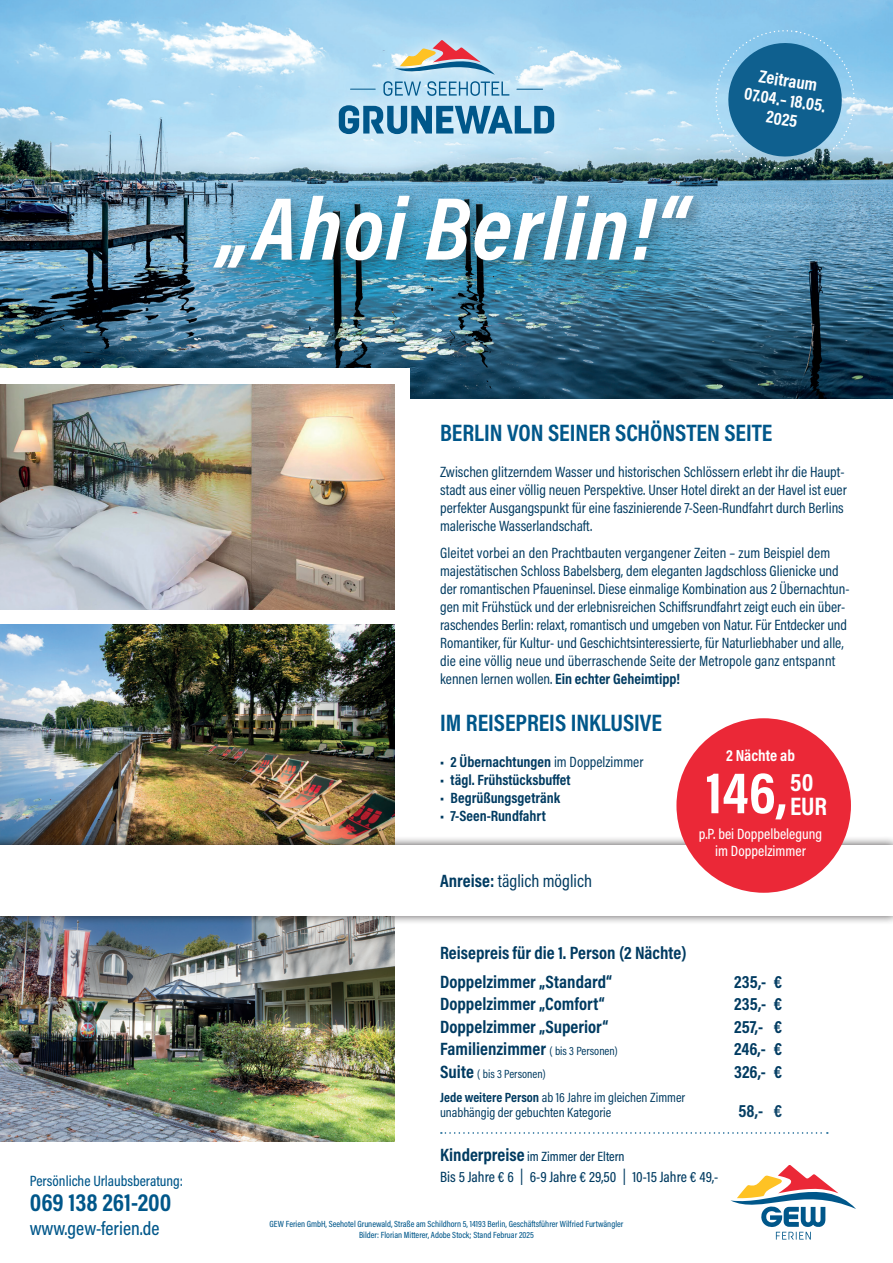
<style>
.page{position:relative;width:893px;height:1263px;background:#fff}
.page>*{position:absolute;margin:0;border:0;box-sizing:border-box;transform-origin:0 0}
.t1{font:italic 700 90px "Acumin Pro Cond";letter-spacing:.02em;color:#fff}
.t2{font:700 58.2px "Acumin Pro Cond";color:#fff}
.t3{font:700 25.5px/24.3px "Acumin Pro Cond";color:#fff}
.t4{font:700 25.2px "Acumin Pro Cond";color:#00578a}
.t5{font:700 24px "Acumin Pro Cond";color:#00578a}
.t6{font:500 19.5px "Acumin Pro Cond";color:#00578a}
.t7{font:700 18px/28.5px "Acumin Pro Cond";color:#003b61}
.t8{font:700 18px/19.4px "Acumin Pro Cond";color:#fff;text-align:center}
.t9{font:18px "Acumin Pro Cond";color:#003b61}
.t10{font:700 16.2px "Acumin Pro Cond";color:#fff}
.t11{font:15px/18px "Acumin Pro Cond";color:#003b61}
.t12{font:700 15px "Acumin Pro Cond";color:#003b61}
.t13{font:500 15px "Acumin Pro Cond";color:#003b61}
.t14{font:500 15px/17px "Acumin Pro Cond";color:#fff;text-align:center}
.t15{font:500 15px "Acumin Pro Cond";color:#00578a}
.t16{font:13.5px/15px "Acumin Pro Cond";color:#003b61}
.t17{font:500 13.5px "Acumin Pro Cond";color:#003b61}
.t18{font:12px "Acumin Pro Cond";color:#003b61}
.t19{font:500 9px/10.8px "Acumin Pro Cond";color:#00578a;text-align:center}
.s1{font-weight:700}
.s2{font-weight:400}
.s3{font-weight:400;font-size:12px}
.s4{font-weight:700;font-size:18px}
.s5{font-weight:200;font-size:24px}
</style>
<div class="page">
<img style="left:0;top:0;width:893px;height:398px">
<svg style="left:713px;top:28px;width:144px;height:144px;background:#4b8baf"></svg>
<div style="left:323px;top:25px;width:247px;height:124px;background:#fff;opacity:.75"></div>
<svg style="left:339px;top:105px;width:215px;height:29px;background:#5c98bb"></svg>
<svg style="left:350px;top:89px;width:25px;height:1px"></svg>
<svg style="left:517px;top:89px;width:26px;height:1px"></svg>
<svg style="left:383px;top:40px;width:126px;height:56px;background:#abc3d3"></svg>
<div style="left:0;top:368px;width:409px;height:547px;background:#fff"></div>
<img style="left:0;top:625px;width:394px;height:211px">
<img style="left:0;top:925px;width:394px;height:216px">
<img style="left:0;top:384px;width:394px;height:226px">
<svg style="left:730px;top:1165px;width:126px;height:74px"></svg>
<div style="left:211px;top:192px;width:497px;height:91px;background:#231f20;opacity:.3"></div>
<svg style="left:441px;top:1132px;width:387px;height:2px"></svg>
<div style="left:0;top:836px;width:893px;height:89px;background:#231f20;opacity:.75"></div>
<div style="left:0;top:845px;width:893px;height:70px;background:#fff"></div>
<div style="left:676px;top:718px;width:175px;height:175px;background:#eb2837;border-radius:50%"></div>
<h1 class="t1" style="left:219px;top:169px;width:470px">„Ahoi Berlin!“</h1>
<p class="t8" style="left:749px;top:64px;width:84px;rotate:9deg">Zeitraum<br>07.04.– 18.05.<br>2025</p>
<p class="t15" style="left:30px;top:1171px;width:155px">Persönliche Urlaubsberatung:</p>
<h3 class="t4" style="left:30px;top:1186px;width:143px">069 138 261-200</h3>
<h3 class="t6" style="left:30px;top:1215px;width:131px">www.gew-ferien.de</h3>
<h3 class="t5" style="left:440px;top:417px;width:334px">BERLIN VON SEINER SCHÖNSTEN SEITE</h3>
<p class="t11" style="left:440px;top:462px;width:408px">Zwischen glitzerndem Wasser und historischen Schlössern erlebt ihr die Haupt&shy;stadt aus einer völlig neuen Perspektive. Unser Hotel direkt an der Havel ist euer perfekter Ausgangspunkt für eine faszinierende 7-Seen-Rundfahrt durch Berlins malerische Wasserlandschaft.</p>
<p class="t11" style="left:440px;top:543px;width:411px">Gleitet vorbei an den Prachtbauten vergangener Zeiten – zum Beispiel dem majestätischen Schloss Babelsberg, dem eleganten Jagdschloss Glienicke und der romantischen Pfaueninsel. Diese einmalige Kombination aus 2 Übernachtun&shy;gen mit Frühstück und der erlebnisreichen Schiffsrundfahrt zeigt euch ein über&shy;raschendes Berlin: relaxt, romantisch und umgeben von Natur. Für Entdecker und Romantiker, für Kultur- und Geschichtsinteressierte, für Naturliebhaber und alle, die eine völlig neue und überraschende Seite der Metropole ganz entspannt kennen lernen wollen. <span class="s1">Ein echter Geheimtipp!</span></p>
<h3 class="t5" style="left:440px;top:706px;width:223px">IM REISEPREIS INKLUSIVE</h3>
<p class="t12" style="left:440px;top:752px;width:205px">• 2 Übernachtungen <span class="s2">im Doppelzimmer</span></p>
<p class="t12" style="left:440px;top:770px;width:132px">• tägl. Frühstücksbuffet</p>
<p class="t12" style="left:440px;top:788px;width:122px">• Begrüßungsgetränk</p>
<p class="t12" style="left:440px;top:806px;width:107px">• 7-Seen-Rundfahrt</p>
<p class="t10" style="left:726px;top:744px;width:71px">2 Nächte ab</p>
<h2 class="t2" style="left:706px;top:755px;width:83px">146,</h2>
<p class="t14" style="left:699px;top:825px;width:125px">p.P. bei Doppelbelegung im Doppelzimmer</p>
<h3 class="t3" style="left:790px;top:769px;width:38px">50<br>EUR</h3>
<p class="t9" style="left:440px;top:869px;width:153px"><span class="s1">Anreise:</span> täglich möglich</p>
<p class="t7" style="left:440px;top:938px;width:248px">Reisepreis für die 1. Person (2 Nächte)<br>Doppelzimmer „Standard“</p>
<p class="t7" style="left:734px;top:967px;width:50px">235,- €</p>
<p class="t7" style="left:440px;top:989px;width:166px">Doppelzimmer „Comfort“</p>
<p class="t7" style="left:734px;top:989px;width:50px">235,- €</p>
<p class="t7" style="left:440px;top:1012px;width:170px">Doppelzimmer „Superior“</p>
<p class="t7" style="left:734px;top:1012px;width:50px">257,- €</p>
<p class="t7" style="left:440px;top:1034px;width:179px">Familienzimmer <span class="s3">( bis 3 Personen)</span></p>
<p class="t7" style="left:734px;top:1034px;width:50px">246,- €</p>
<p class="t18" style="left:440px;top:1066px;width:107px"><span class="s4">Suite</span> ( bis 3 Personen)</p>
<p class="t7" style="left:734px;top:1057px;width:50px">326,- €</p>
<p class="t16" style="left:440px;top:1089px;width:247px"><span class="s1">Jede weitere Person</span> ab 16 Jahre im gleichen Zimmer unabhängig der gebuchten Kategorie</p>
<p class="t7" style="left:739px;top:1096px;width:45px">58,- €</p>
<p class="t17" style="left:440px;top:1147px;width:186px"><span class="s4">Kinderpreise</span> im Zimmer der Eltern</p>
<p class="t13" style="left:440px;top:1167px;width:280px">Bis 5 Jahre € 6 <span class="s5">I</span> 6-9 Jahre € 29,50 <span class="s5">I</span> 10-15 Jahre € 49,-</p>
<p class="t19" style="left:270px;top:1218px;width:355px">GEW Ferien GmbH, Seehotel Grunewald, Straße am Schildhorn 5, 14193 Berlin, Geschäftsführer Wilfried Furtwängler<br>Bilder: Florian Mitterer, Adobe Stock; Stand Februar 2025</p>
</div>
